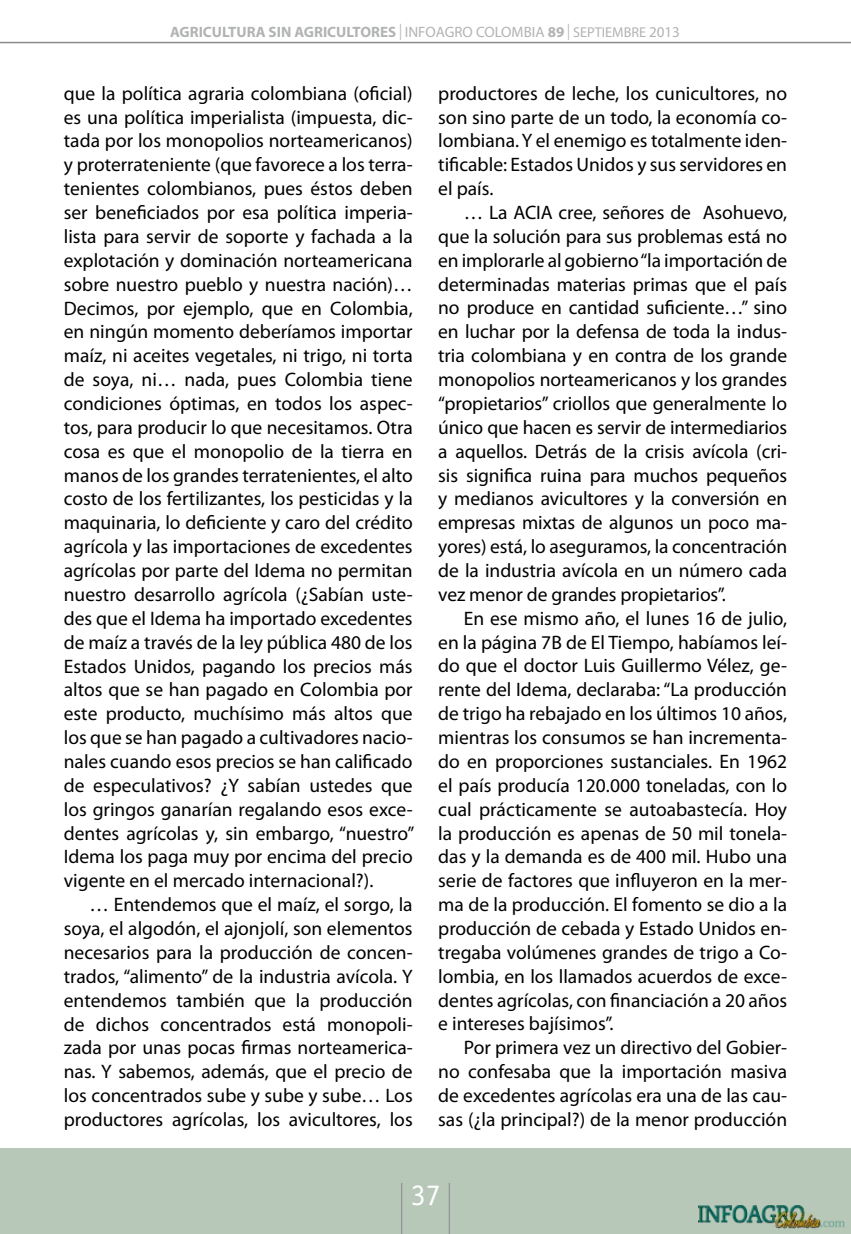
<style>
.page{position:relative;width:851px;height:1234px;background:#fff}
.page>*{position:absolute;margin:0;border:0;box-sizing:border-box;transform-origin:0 0}
.t1{font:30px "Officina Sans";color:#fff}
.t2{font:19.5px/23.9px "Myriad Pro";color:#000;text-align:justify}
.t3{font:700 15px "Myriad Pro";color:#b1b3b4}
.s1{font-weight:400;font-size:24px}
.s2{font-weight:400}
.s3{font-weight:400;font-size:14.25px}
</style>
<div class="page">
<div style="left:0;top:1148px;width:850px;height:85px;background:#b7c8b9"></div>
<hr style="left:0;top:42px;width:850px;height:1px;background:#87888a">
<hr style="left:401px;top:1182px;width:1px;height:51px;background:#87888a">
<hr style="left:449px;top:1182px;width:1px;height:51px;background:#87888a">
<img style="left:698px;top:1205px;width:145px;height:22px">
<p class="t3" style="left:170px;top:22px;width:511px">AGRICULTURA SIN AGRICULTORES <span class="s1">I</span> <span class="s2">INFOAGRO COLOMBIA</span> 89 <span class="s1">I</span> <span class="s3">SEPTIEMBRE</span> <span class="s2">2013</span></p>
<p class="t2" style="left:64px;top:81px;width:352px">que la política agraria colombiana (oficial) es una política imperialista (impuesta, dic&shy;tada por los monopolios norteamericanos) y proterrateniente (que favorece a los terra&shy;tenientes colombianos, pues éstos deben ser beneficiados por esa política imperia&shy;lista para servir de soporte y fachada a la explotación y dominación norteamericana sobre nuestro pueblo y nuestra nación)… Decimos, por ejemplo, que en Colombia, en ningún momento deberíamos importar maíz, ni aceites vegetales, ni trigo, ni torta de soya, ni… nada, pues Colombia tiene condiciones óptimas, en todos los aspec&shy;tos, para producir lo que necesitamos. Otra cosa es que el monopolio de la tierra en manos de los grandes terratenientes, el alto costo de los fertilizantes, los pesticidas y la maquinaria, lo deficiente y caro del crédito agrícola y las importaciones de excedentes agrícolas por parte del Idema no permitan nuestro desarrollo agrícola (¿Sabían uste&shy;des que el Idema ha importado excedentes de maíz a través de la ley pública 480 de los Estados Unidos, pagando los precios más altos que se han pagado en Colombia por este producto, muchísimo más altos que los que se han pagado a cultivadores nacio&shy;nales cuando esos precios se han calificado de especulativos? ¿Y sabían ustedes que los gringos ganarían regalando esos exce&shy;dentes agrícolas y, sin embargo, “nuestro” Idema los paga muy por encima del precio vigente en el mercado internacional?).</p>
<p class="t2" style="left:64px;top:892px;width:350px;text-indent:26px">… Entendemos que el maíz, el sorgo, la soya, el algodón, el ajonjolí, son elementos necesarios para la producción de concen&shy;trados, “alimento” de la industria avícola. Y entendemos también que la producción de dichos concentrados está monopoli&shy;zada por unas pocas firmas norteamerica&shy;nas. Y sabemos, además, que el precio de los concentrados sube y sube y sube… Los productores agrícolas, los avicultores, los</p>
<p class="t2" style="left:438px;top:81px;width:350px">productores de leche, los cunicultores, no son sino parte de un todo, la economía co&shy;lombiana. Y el enemigo es totalmente iden&shy;tificable: Estados Unidos y sus servidores en el país.</p>
<p class="t2" style="left:438px;top:200px;width:350px;text-indent:26px">… La ACIA cree, señores de Asohuevo, que la solución para sus problemas está no en implorarle al gobierno “la importación de determinadas materias primas que el país no produce en cantidad suficiente…” sino en luchar por la defensa de toda la indus&shy;tria colombiana y en contra de los grande monopolios norteamericanos y los grandes “propietarios” criollos que generalmente lo único que hacen es servir de intermediarios a aquellos. Detrás de la crisis avícola (cri&shy;sis significa ruina para muchos pequeños y medianos avicultores y la conversión en empresas mixtas de algunos un poco ma&shy;yores) está, lo aseguramos, la concentración de la industria avícola en un número cada vez menor de grandes propietarios”.</p>
<p class="t2" style="left:438px;top:606px;width:350px;text-indent:26px">En ese mismo año, el lunes 16 de julio, en la página 7B de El Tiempo, habíamos leí&shy;do que el doctor Luis Guillermo Vélez, ge&shy;rente del Idema, declaraba: “La producción de trigo ha rebajado en los últimos 10 años, mientras los consumos se han incrementa&shy;do en proporciones sustanciales. En 1962 el país producía 120.000 toneladas, con lo cual prácticamente se autoabastecía. Hoy la producción es apenas de 50 mil tonela&shy;das y la demanda es de 400 mil. Hubo una serie de factores que influyeron en la mer&shy;ma de la producción. El fomento se dio a la producción de cebada y Estado Unidos en&shy;tregaba volúmenes grandes de trigo a Co&shy;lombia, en los llamados acuerdos de exce&shy;dentes agrícolas, con financiación a 20 años e intereses bajísimos”.</p>
<p class="t2" style="left:438px;top:1035px;width:350px;text-indent:26px">Por primera vez un directivo del Gobier&shy;no confesaba que la importación masiva de excedentes agrícolas era una de las cau&shy;sas (¿la principal?) de la menor producción</p>
<h1 class="t1" style="left:410px;top:1177px;width:31px">37</h1>
</div>
